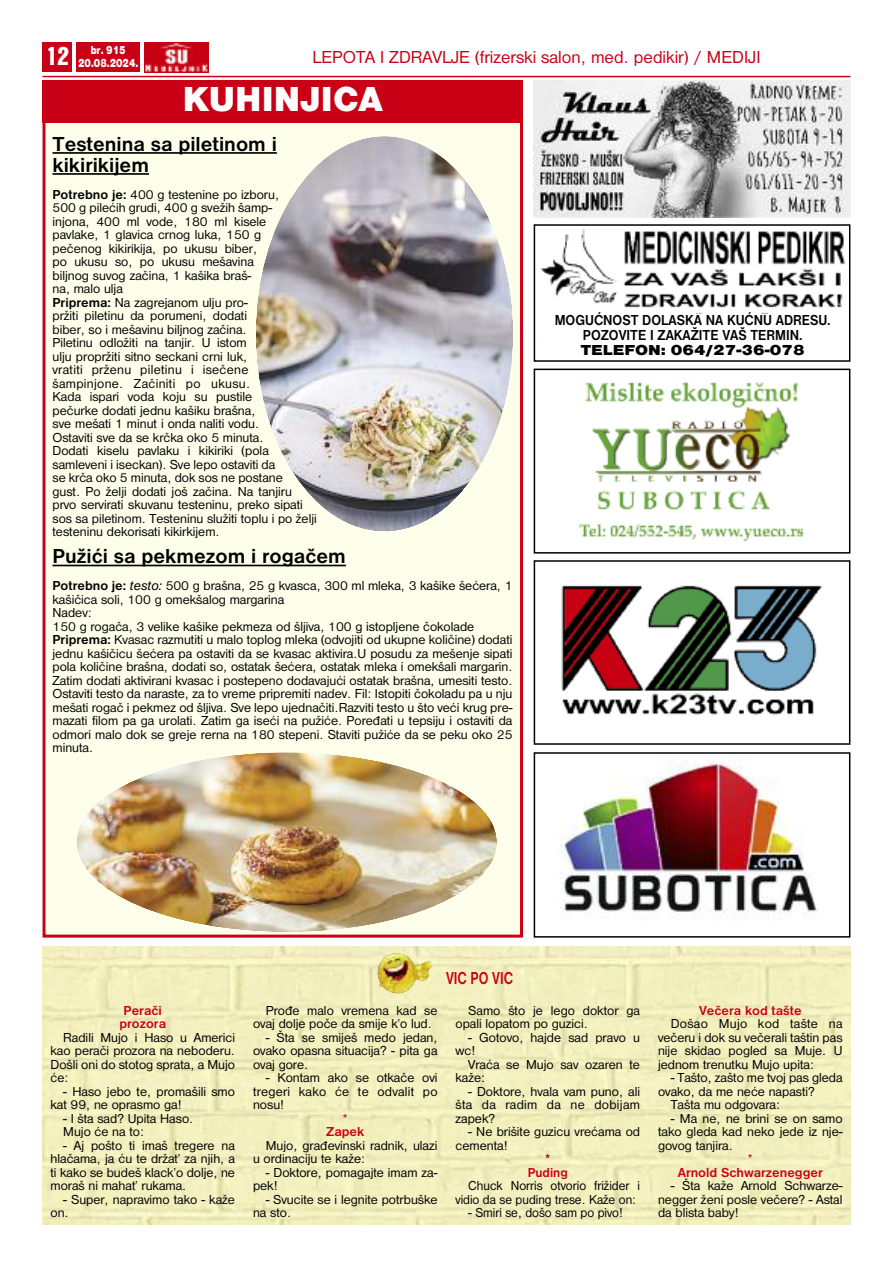
<style>
.page{position:relative;width:893px;height:1263px;background:#fff}
.page>*{position:absolute;margin:0;border:0;box-sizing:border-box;transform-origin:0 0}
.t1{font:36px "Nimbus San DEE Blac";color:#fff}
.t2{font:27px "Nimbus San DEE Blac Cond";color:#fff}
.t3{font:700 21px/21px "Nimbus San DEE";color:#000}
.t4{font:18px "Nimbus San DEE";color:#ca0016}
.t5{font:700 18px "Nimbus San DEE";color:#ca0016;scale:.75 1}
.t6{font:700 15px/15px "Nimbus San DEE";color:#000;text-align:center;scale:.9 1}
.t7{font:15px "Nimbus San DEE Blac";color:#000;scale:1.15 1}
.t8{font:13.5px/13.5px "Nimbus San DEE";color:#000}
.t9{font:13.5px/13.5px "Nimbus San DEE";color:#000;text-align:right;scale:.95 1}
.t10{font:700 13.5px/13.5px "Nimbus San DEE";color:#ca0016;text-align:center}
.t11{font:700 13.5px/13.5px "Nimbus San DEE";color:#ca0016;text-align:center;scale:.95 1}
.t12{font:13.5px "Nimbus San DEE";color:#ca0016}
.t13{font:12px/13.5px "Nimbus San DEE Blac";color:#fff;text-align:center;scale:.8 1}
.s1{font-weight:700}
.s2{font-style:italic}
</style>
<div class="page">
<hr style="left:43px;top:76px;width:807px;height:1px;background:#ca0016">
<div style="left:43px;top:43px;width:29px;height:29px;background:#ca0016"></div>
<div style="left:76px;top:43px;width:64px;height:29px;background:#ca0016"></div>
<img style="left:145px;top:43px;width:63px;height:29px">
<div style="left:534px;top:560px;width:316px;height:185px;border:2px solid #000"></div>
<img style="left:561px;top:585px;width:262px;height:130px">
<div style="left:534px;top:369px;width:316px;height:185px;border:2px solid #000"></div>
<img style="left:579px;top:381px;width:225px;height:161px">
<img style="left:559px;top:755px;width:259px;height:162px">
<div style="left:534px;top:752px;width:316px;height:186px;border:2px solid #000"></div>
<div style="left:46px;top:84px;width:474px;height:850px;background:#fdffeb"></div>
<div style="left:43px;top:81px;width:480px;height:856px;border:3px solid #ca0016"></div>
<div style="left:43px;top:81px;width:480px;height:42px;background:#ca0016"></div>
<img style="left:534px;top:81px;width:316px;height:136px">
<img style="left:541px;top:228px;width:303px;height:86px">
<div style="left:534px;top:224px;width:316px;height:138px;border:2px solid #000"></div>
<div style="left:540px;top:314px;width:306px;height:46px;background:#fff"></div>
<img style="left:43px;top:946px;width:807px;height:279px">
<img style="left:377px;top:952px;width:56px;height:42px">
<hr style="left:53px;top:152px;width:224px;height:2px;background:#000">
<hr style="left:53px;top:173px;width:96px;height:2px;background:#000">
<hr style="left:53px;top:565px;width:293px;height:1px;background:#000">
<img style="left:256px;top:136px;width:257px;height:395px;border-radius:50%">
<img style="left:76px;top:752px;width:421px;height:180px;border-radius:50%">
<h2 class="t2" style="left:46px;top:40px;width:25px">12</h2>
<p class="t13" style="left:78px;top:43px;width:77px">br. 915<br>20.08.2024.</p>
<h3 class="t4" style="left:312px;top:46px;width:450px">LEPOTA I ZDRAVLJE (frizerski salon, med. pedikir) / MEDIJI</h3>
<h1 class="t1" style="left:183px;top:78px;width:201px">KUHINJICA</h1>
<h3 class="t3" style="left:53px;top:133px;width:226px">Testenina sa piletinom i kikirikijem</h3>
<p class="t8" style="left:53px;top:187px;width:266px"><span class="s1">Potrebno je:</span> 400 g testenine po izboru,<br>500 g pilećih grudi, 400 g svežih šamp-<br>injona, 400 ml vode, 180 ml kisele<br>pavlake, 1 glavica crnog luka, 150 g<br>pečenog kikirikija, po ukusu biber,<br>po ukusu so, po ukusu mešavina<br>biljnog suvog začina, 1 kašika braš-<br>na, malo ulja<br><span class="s1">Priprema:</span> Na zagrejanom ulju pro-<br>pržiti piletinu da porumeni, dodati<br>biber, so i mešavinu biljnog začina.<br>Piletinu odložiti na tanjir. U istom<br>ulju propržiti sitno seckani crni luk,<br>vratiti prženu piletinu i isečene šampinjone. Začiniti po ukusu.<br>Kada ispari voda koju su pustile<br>pečurke dodati jednu kašiku brašna,<br>sve mešati 1 minut i onda naliti vodu.<br>Ostaviti sve da se krčka oko 5 minuta.<br>Dodati kiselu pavlaku i kikiriki (pola samleveni i iseckan). Sve lepo ostaviti da<br>se krča oko 5 minuta, dok sos ne postane<br>gust. Po želji dodati još začina. Na tanjiru prvo servirati skuvanu testeninu, preko sipati sos sa piletinom. Testeninu služiti toplu i po želji testeninu dekorisati kikirkijem.</p>
<h3 class="t3" style="left:53px;top:545px;width:295px">Pužići sa pekmezom i rogačem</h3>
<p class="t8" style="left:53px;top:579px;width:461px"><span class="s1">Potrebno je:</span> <span class="s2">testo:</span> 500 g brašna, 25 g kvasca, 300 ml mleka, 3 kašike šećera, 1 kašičica soli, 100 g omekšalog margarina<br>Nadev:<br>150 g rogača, 3 velike kašike pekmeza od šljiva, 100 g istopljene čokolade <span class="s1">Priprema:</span> Kvasac razmutiti u malo toplog mleka (odvojiti od ukupne količine) dodati jednu kašičicu šećera pa ostaviti da se kvasac aktivira.U posudu za mešenje sipati pola količine brašna, dodati so, ostatak šećera, ostatak mleka i omekšali margarin.<br>Zatim dodati aktivirani kvasac i postepeno dodavajući ostatak brašna, umesiti testo.<br>Ostaviti testo da naraste, za to vreme pripremiti nadev. Fil: Istopiti čokoladu pa u nju mešati rogač i pekmez od šljiva. Sve lepo ujednačiti.Razviti testo u što veći krug pre&shy;mazati filom pa ga urolati. Zatim ga iseći na pužiće. Poređati u tepsiju i ostaviti da odmori malo dok se greje rerna na 180 stepeni. Staviti pužiće da se peku oko 25 minuta.</p>
<p class="t6" style="left:555px;top:313px;width:308px">MOGUĆNOST DOLASKA NA KUĆNU ADRESU.<br>POZOVITE I ZAKAŽITE VAŠ TERMIN.</p>
<p class="t7" style="left:581px;top:341px;width:196px">TELEFON: 064/27-36-078</p>
<h3 class="t5" style="left:446px;top:967px;width:91px">VIC PO VIC</h3>
<p class="t10" style="left:119px;top:1003px;width:48px">Perači prozora</p>
<p class="t8" style="left:50px;top:1030px;width:186px;text-align:justify;text-indent:13px">Radili Mujo i Haso u Americi kao perači prozora na neboderu.<br>Došli oni do stotog sprata, a Mujo će:</p>
<p class="t8" style="left:51px;top:1084px;width:186px;text-indent:13px">- Haso jebo te, promašili smo kat 99, ne oprasmo ga!</p>
<p class="t8" style="left:63px;top:1111px;width:131px">- I šta sad? Upita Haso.<br>Mujo će na to:</p>
<p class="t8" style="left:51px;top:1138px;width:186px;text-align:justify;text-indent:13px">- Aj pošto ti imaš tregere na hlačama, ja ću te držat’ za njih, a ti kako se budeš klack’o dolje, ne moraš ni mahat’ rukama.</p>
<p class="t8" style="left:51px;top:1192px;width:186px;text-indent:13px">- Super, napravimo tako - kaže on.</p>
<p class="t8" style="left:253px;top:1003px;width:186px;text-indent:13px">Prođe malo vremena kad se ovaj dolje poče da smije k’o lud.</p>
<p class="t8" style="left:253px;top:1030px;width:186px;text-align:justify;text-indent:13px">- Šta se smiješ medo jedan, ovako opasna situacija? - pita ga ovaj gore.</p>
<p class="t8" style="left:253px;top:1071px;width:186px;text-align:justify;text-indent:13px">- Kontam ako se otkače ovi tregeri kako će te odvalit po nosu!</p>
<p class="t12" style="left:343px;top:1110px;width:6px">*</p>
<p class="t10" style="left:326px;top:1125px;width:40px">Zapek</p>
<p class="t8" style="left:253px;top:1138px;width:186px;text-indent:13px">Mujo, građevinski radnik, ulazi u ordinaciju te kaže:</p>
<p class="t8" style="left:253px;top:1165px;width:186px;text-indent:13px">- Doktore, pomagajte imam za&shy;pek!</p>
<p class="t8" style="left:253px;top:1192px;width:186px;text-indent:13px">- Svucite se i legnite potrbuške na sto.</p>
<p class="t8" style="left:455px;top:1003px;width:186px;text-indent:13px">Samo što je lego doktor ga opali lopatom po guzici.</p>
<p class="t8" style="left:455px;top:1030px;width:186px;text-indent:13px">- Gotovo, hajde sad pravo u wc!</p>
<p class="t8" style="left:455px;top:1057px;width:186px;text-indent:13px">Vraća se Mujo sav ozaren te kaže:</p>
<p class="t8" style="left:455px;top:1084px;width:186px;text-align:justify;text-indent:13px">- Doktore, hvala vam puno, ali šta da radim da ne dobijam zapek?</p>
<p class="t8" style="left:455px;top:1125px;width:186px;text-indent:13px">- Ne brišite guzicu vrećama od cementa!</p>
<p class="t11" style="left:528px;top:1152px;width:44px">*<br>Puding</p>
<p class="t9" style="left:455px;top:1179px;width:196px">Chuck Norris otvorio frižider i vidio da se puding trese. Kaže on:</p>
<p class="t9" style="left:468px;top:1206px;width:164px">- Smiri se, došo sam po pivo!</p>
<p class="t10" style="left:699px;top:1003px;width:104px">Večera kod tašte</p>
<p class="t8" style="left:658px;top:1017px;width:186px;text-align:justify;text-indent:13px">Došao Mujo kod tašte na večeru i dok su večerali taštin pas nije skidao pogled sa Muje. U jednom trenutku Mujo upita:</p>
<p class="t8" style="left:671px;top:1071px;width:173px">- Tašto, zašto me tvoj pas gleda</p>
<p class="t8" style="left:658px;top:1084px;width:158px">ovako, da me neće napasti?</p>
<p class="t8" style="left:671px;top:1098px;width:111px">Tašta mu odgovara:</p>
<p class="t8" style="left:658px;top:1111px;width:186px;text-align:justify;text-indent:13px">- Ma ne, ne brini se on samo tako gleda kad neko jede iz nje&shy;govog tanjira.</p>
<p class="t12" style="left:748px;top:1151px;width:6px">*</p>
<p class="t10" style="left:678px;top:1165px;width:147px">Arnold Schwarzenegger</p>
<p class="t8" style="left:658px;top:1179px;width:186px;text-align:justify;text-indent:13px">- Šta kaže Arnold Schwarze&shy;negger ženi posle večere? - Astal da blista baby!</p>
</div>
